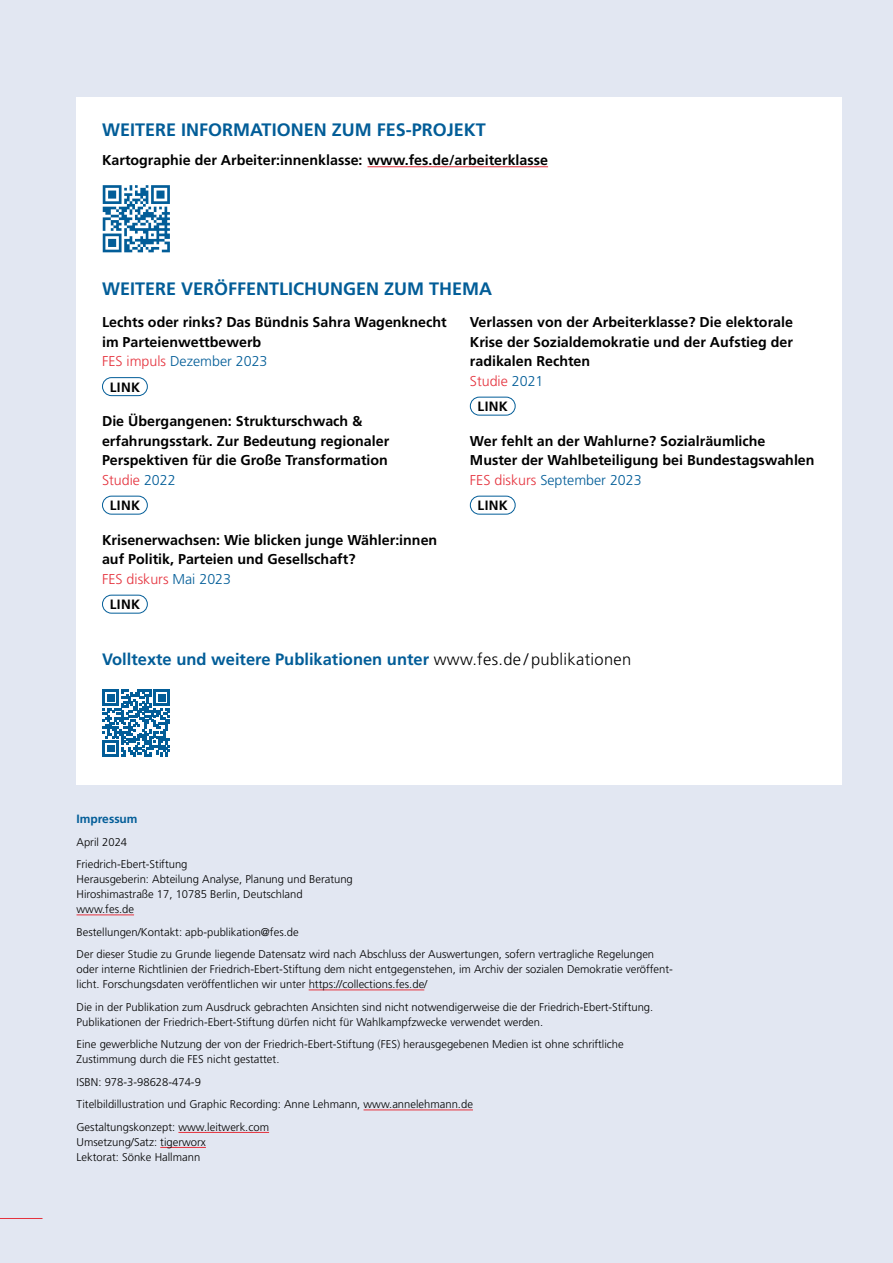
<style>
.page{position:relative;width:893px;height:1263px;background:#e2e7f2}
.page>*{position:absolute;margin:0;border:0;box-sizing:border-box;transform-origin:0 0}
.t1{font:700 18px "Frutiger LT Pro";color:#025d98}
.t2{font:700 16.5px "Frutiger LT Pro";color:#025d98}
.t3{font:700 14.25px/19.5px "Frutiger LT Pro";color:#000}
.t4{font:700 13.5px "Frutiger LT Pro";letter-spacing:.03em;color:#000}
.t5{font:700 12px "Frutiger LT Pro";color:#025d98}
.t6{font:300 11.25px/15px "Frutiger LT Pro";color:#000}
.s1{font-weight:300;color:#e5323d}
.s2{font-weight:300;color:#025d98}
.s3{font-weight:300;color:#000}
</style>
<div class="page">
<hr style="left:77px;top:915px;width:57px;height:1px;background:#e5323d">
<hr style="left:309px;top:990px;width:115px;height:1px;background:#e5323d">
<hr style="left:364px;top:1110px;width:109px;height:1px;background:#e5323d">
<hr style="left:178px;top:1132px;width:91px;height:1px;background:#e5323d">
<hr style="left:160px;top:1147px;width:46px;height:1px;background:#e5323d">
<div style="left:77px;top:97px;width:765px;height:687px;background:#fff"></div>
<hr style="left:367px;top:166px;width:181px;height:1px;background:#e5323d">
<div style="left:102px;top:377px;width:46px;height:19px;border:1px solid #025d98;border-radius:9px"></div>
<div style="left:102px;top:496px;width:46px;height:19px;border:1px solid #025d98;border-radius:9px"></div>
<div style="left:102px;top:595px;width:46px;height:19px;border:1px solid #025d98;border-radius:9px"></div>
<div style="left:470px;top:397px;width:46px;height:19px;border:1px solid #025d98;border-radius:9px"></div>
<div style="left:470px;top:496px;width:46px;height:19px;border:1px solid #025d98;border-radius:9px"></div>
<svg style="left:103px;top:690px;width:67px;height:67px"></svg>
<svg style="left:103px;top:185px;width:67px;height:67px"></svg>
<hr style="left:0;top:1218px;width:43px;height:1px;background:#e5323d">
<h1 class="t1" style="left:102px;top:119px;width:385px">WEITERE INFORMATIONEN ZUM FES-PROJEKT</h1>
<p class="t3" style="left:102px;top:151px;width:448px">Kartographie der Arbeiter:innenklasse: www.fes.de/arbeiterklasse</p>
<h1 class="t1" style="left:102px;top:278px;width:392px">WEITERE VERÖFFENTLICHUNGEN ZUM THEMA</h1>
<p class="t3" style="left:102px;top:312px;width:346px">Lechts oder rinks? Das Bündnis Sahra Wagenknecht im Parteienwettbewerb<br><span class="s1">FES impuls</span> <span class="s2">Dezember 2023</span></p>
<p class="t4" style="left:110px;top:379px;width:32px">LINK</p>
<p class="t3" style="left:102px;top:411px;width:289px">Die Übergangenen: Strukturschwach &amp; erfahrungsstark. Zur Bedeutung regionaler Perspektiven für die Große Transformation <span class="s1">Studie</span> <span class="s2">2022</span></p>
<p class="t4" style="left:110px;top:497px;width:32px">LINK</p>
<p class="t3" style="left:102px;top:530px;width:337px">Krisenerwachsen: Wie blicken junge Wähler:innen auf Politik, Parteien und Gesellschaft?<br><span class="s1">FES diskurs</span> <span class="s2">Mai 2023</span></p>
<p class="t4" style="left:110px;top:596px;width:32px">LINK</p>
<p class="t3" style="left:470px;top:312px;width:325px">Verlassen von der Arbeiterklasse? Die elektorale<br>Krise der Sozialdemokratie und der Aufstieg der radikalen Rechten<br><span class="s1">Studie</span> <span class="s2">2021</span></p>
<p class="t4" style="left:477px;top:398px;width:32px">LINK</p>
<p class="t3" style="left:470px;top:431px;width:346px">Wer fehlt an der Wahlurne? Sozialräumliche<br>Muster der Wahlbeteiligung bei Bundestagswahlen<br><span class="s1">FES diskurs</span> <span class="s2">September 2023</span></p>
<p class="t4" style="left:477px;top:497px;width:32px">LINK</p>
<h2 class="t2" style="left:102px;top:649px;width:531px">Volltexte und weitere Publikationen unter <span class="s3">www.fes.de / publikationen</span></h2>
<p class="t5" style="left:77px;top:812px;width:63px">Impressum</p>
<p class="t6" style="left:77px;top:831px;width:113px;line-height:22.5px">April 2024<br>Friedrich-Ebert-Stiftung</p>
<p class="t6" style="left:77px;top:872px;width:278px">Herausgeberin: Abteilung Analyse, Planung und Beratung<br>Hiroshimastraße 17, 10785 Berlin, Deutschland www.fes.de</p>
<p class="t6" style="left:77px;top:921px;width:579px;line-height:22.5px">Bestellungen/Kontakt: apb-publikation@fes.de<br>Der dieser Studie zu Grunde liegende Datensatz wird nach Abschluss der Auswertungen, sofern vertragliche Regelungen</p>
<p class="t6" style="left:77px;top:962px;width:598px">oder interne Richtlinien der Friedrich-Ebert-Stiftung dem nicht entgegenstehen, im Archiv der sozialen Demokratie veröffent&shy;licht. Forschungsdaten veröffentlichen wir unter https://collections.fes.de/</p>
<p class="t6" style="left:77px;top:999px;width:578px">Die in der Publikation zum Ausdruck gebrachten Ansichten sind nicht notwendigerweise die der Friedrich-Ebert-Stiftung.<br>Publikationen der Friedrich-Ebert-Stiftung dürfen nicht für Wahlkampfzwecke verwendet werden.</p>
<p class="t6" style="left:77px;top:1037px;width:549px">Eine gewerbliche Nutzung der von der Friedrich-Ebert-Stiftung (FES) herausgegebenen Medien ist ohne schriftliche<br>Zustimmung durch die FES nicht gestattet.</p>
<p class="t6" style="left:77px;top:1071px;width:398px;line-height:22.5px">ISBN: 978-3-98628-474-9<br>Titelbildillustration und Graphic Recording: Anne Lehmann, www.annelehmann.de<br>Gestaltungskonzept: www.leitwerk.com</p>
<p class="t6" style="left:77px;top:1134px;width:131px">Umsetzung/Satz: tigerworx<br>Lektorat: Sönke Hallmann</p>
</div>
